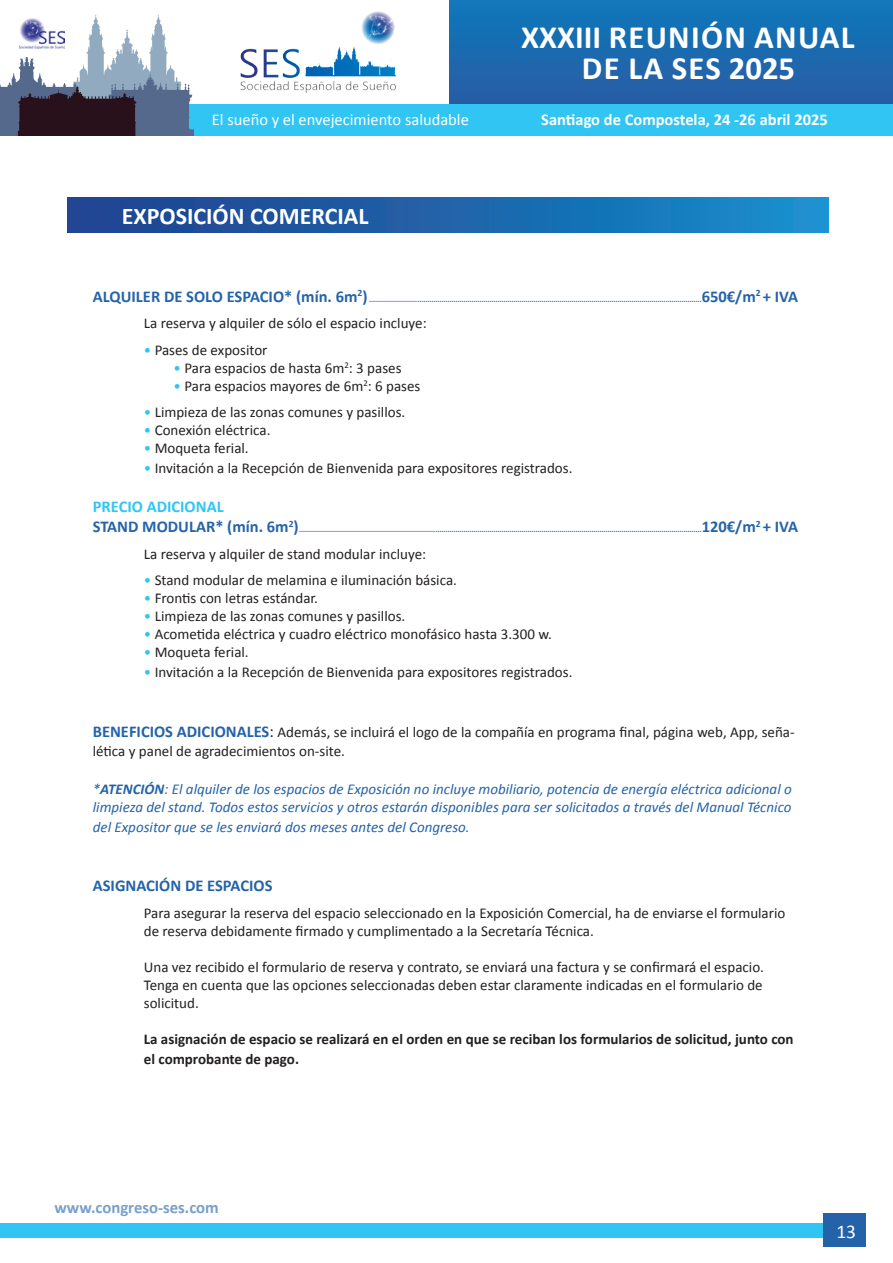
<style>
.page{position:relative;width:893px;height:1263px;background:#fff}
.page>*{position:absolute;margin:0;border:0;box-sizing:border-box;transform-origin:0 0}
.t1{font:700 32.7px/31.2px "Calibri";letter-spacing:.04em;color:#fff;text-align:center}
.t2{font:700 24px "Calibri";color:#fff}
.t3{font:19.5px "Calibri";color:#fff}
.t4{font:700 16.65px "Calibri";color:#2563a9}
.t5{font:700 16.5px "Calibri";color:#fff}
.t6{font:16.5px "Calibri";color:#fff}
.t7{font:700 16.5px "Calibri";color:#2563a9}
.t8{font:700 16.5px "Calibri";color:#30c5f3}
.t9{font:15px/19.8px "Calibri";color:#231f20}
.t10{font:italic 15px/18px "Calibri";color:#2563a9}
.t11{font:700 15px/19.8px "Calibri";color:#231f20}
.t12{font:700 7.5px "Calibri";color:#2563a9}
.s1{font-size:16.5px}
.s2{color:#30c5f3}
.s3{font-weight:700;font-size:16.5px;color:#2563a9}
.s4{font-weight:700}
</style>
<div class="page">
<div style="left:0;top:1223px;width:846px;height:14px;background:#30c5f3"></div>
<div style="left:824px;top:1213px;width:42px;height:34px;background:#2563a9"></div>
<div style="left:449px;top:0;width:444px;height:233px;background:linear-gradient(to right,#1b6aaf,#1b6aaf)"></div>
<div style="left:173px;top:104px;width:720px;height:39px;background:#30c5f3"></div>
<svg style="left:0;top:14px;width:194px;height:122px"></svg>
<img style="left:240px;top:11px;width:156px;height:82px">
<svg style="left:305px;top:65px;width:30px;height:11px"></svg>
<svg style="left:344px;top:46px;width:10px;height:14px"></svg>
<div style="left:0;top:136px;width:893px;height:213px;background:#fff"></div>
<div style="left:68px;top:197px;width:760px;height:35px;background:linear-gradient(to right,#213e8d,#188ecc)"></div>
<h1 class="t1" style="left:521px;top:21px;width:335px">XXXIII REUNIÓN ANUAL<br>DE LA SES 2025</h1>
<p class="t6" style="left:212px;top:108px;width:259px">El sueño y el envejecimiento saludable</p>
<p class="t5" style="left:541px;top:108px;width:288px">Santiago de Compostela, 24 -26 abril 2025</p>
<p class="t2" style="left:122px;top:199px;width:248px">EXPOSICIÓN COMERCIAL</p>
<p class="t12" style="left:93px;top:294px;width:707px"><span class="s1">ALQUILER DE SOLO ESPACIO* (mín. 6m</span><sup>2</sup><span class="s1">)</span> ......................................................................................................................................................................<span class="s1">650€/m</span><sup>2</sup> <span class="s1">+ IVA</span></p>
<p class="t9" style="left:144px;top:313px;width:284px">La reserva y alquiler de sólo el espacio incluye:</p>
<p class="t9" style="left:144px;top:339px;width:125px"><span class="s2">•</span> Pases de expositor</p>
<p class="t9" style="left:174px;top:357px;width:229px"><span class="s2">•</span> Para espacios de hasta 6m<sup>2</sup>: 3 pases</p>
<p class="t9" style="left:174px;top:375px;width:248px"><span class="s2">•</span> Para espacios mayores de 6m<sup>2</sup>: 6 pases</p>
<p class="t9" style="left:144px;top:402px;width:263px"><span class="s2">•</span> Limpieza de las zonas comunes y pasillos.</p>
<p class="t9" style="left:144px;top:420px;width:128px"><span class="s2">•</span> Conexión eléctrica.</p>
<p class="t9" style="left:144px;top:438px;width:106px"><span class="s2">•</span> Moqueta ferial.</p>
<p class="t9" style="left:144px;top:458px;width:430px"><span class="s2">•</span> Invitación a la Recepción de Bienvenida para expositores registrados.</p>
<p class="t8" style="left:93px;top:495px;width:132px">PRECIO ADICIONAL</p>
<p class="t12" style="left:93px;top:524px;width:707px"><span class="s1">STAND MODULAR* (mín. 6m</span><sup>2</sup><span class="s1">)</span>.........................................................................................................................................................................................................<span class="s1">120€/m</span><sup>2</sup> <span class="s1">+ IVA</span></p>
<p class="t9" style="left:144px;top:543px;width:284px">La reserva y alquiler de stand modular incluye:</p>
<p class="t9" style="left:144px;top:570px;width:315px"><span class="s2">•</span> Stand modular de melamina e iluminación básica.</p>
<p class="t9" style="left:144px;top:588px;width:176px"><span class="s2">•</span> Frontis con letras estándar.</p>
<p class="t9" style="left:144px;top:606px;width:263px"><span class="s2">•</span> Limpieza de las zonas comunes y pasillos.</p>
<p class="t9" style="left:144px;top:624px;width:410px"><span class="s2">•</span> Acometida eléctrica y cuadro eléctrico monofásico hasta 3.300 w.</p>
<p class="t9" style="left:144px;top:642px;width:106px"><span class="s2">•</span> Moqueta ferial.</p>
<p class="t9" style="left:144px;top:662px;width:430px"><span class="s2">•</span> Invitación a la Recepción de Bienvenida para expositores registrados.</p>
<p class="t9" style="left:93px;top:721px;width:703px"><span class="s3">BENEFICIOS ADICIONALES</span><span class="s1">:</span> Además, se incluirá el logo de la compañía en programa final, página web, App, seña&shy;lética y panel de agradecimientos on-site.</p>
<p class="t10" style="left:93px;top:779px;width:700px">*<span class="s4">ATENCIÓN</span>: El alquiler de los espacios de Exposición no incluye mobiliario, potencia de energía eléctrica adicional o limpieza del stand. Todos estos servicios y otros estarán disponibles para ser solicitados a través del Manual Técnico</p>
<p class="t10" style="left:93px;top:817px;width:378px">del Expositor que se les enviará dos meses antes del Congreso.</p>
<p class="t7" style="left:93px;top:874px;width:181px">ASIGNACIÓN DE ESPACIOS</p>
<p class="t9" style="left:144px;top:903px;width:643px;line-height:18px">Para asegurar la reserva del espacio seleccionado en la Exposición Comercial, ha de enviarse el formulario de reserva debidamente firmado y cumplimentado a la Secretaría Técnica.</p>
<p class="t9" style="left:144px;top:956px;width:622px">Una vez recibido el formulario de reserva y contrato, se enviará una factura y se confirmará el espacio.</p>
<p class="t9" style="left:144px;top:974px;width:620px">Tenga en cuenta que las opciones seleccionadas deben estar claramente indicadas en el formulario de</p>
<p class="t9" style="left:144px;top:992px;width:56px">solicitud.</p>
<p class="t11" style="left:144px;top:1028px;width:651px">La asignación de espacio se realizará en el orden en que se reciban los formularios de solicitud, junto con el comprobante de pago.</p>
<p class="t4" style="left:54px;top:1196px;width:166px">www.congreso-ses.com</p>
<h3 class="t3" style="left:836px;top:1217px;width:21px">13</h3>
</div>
